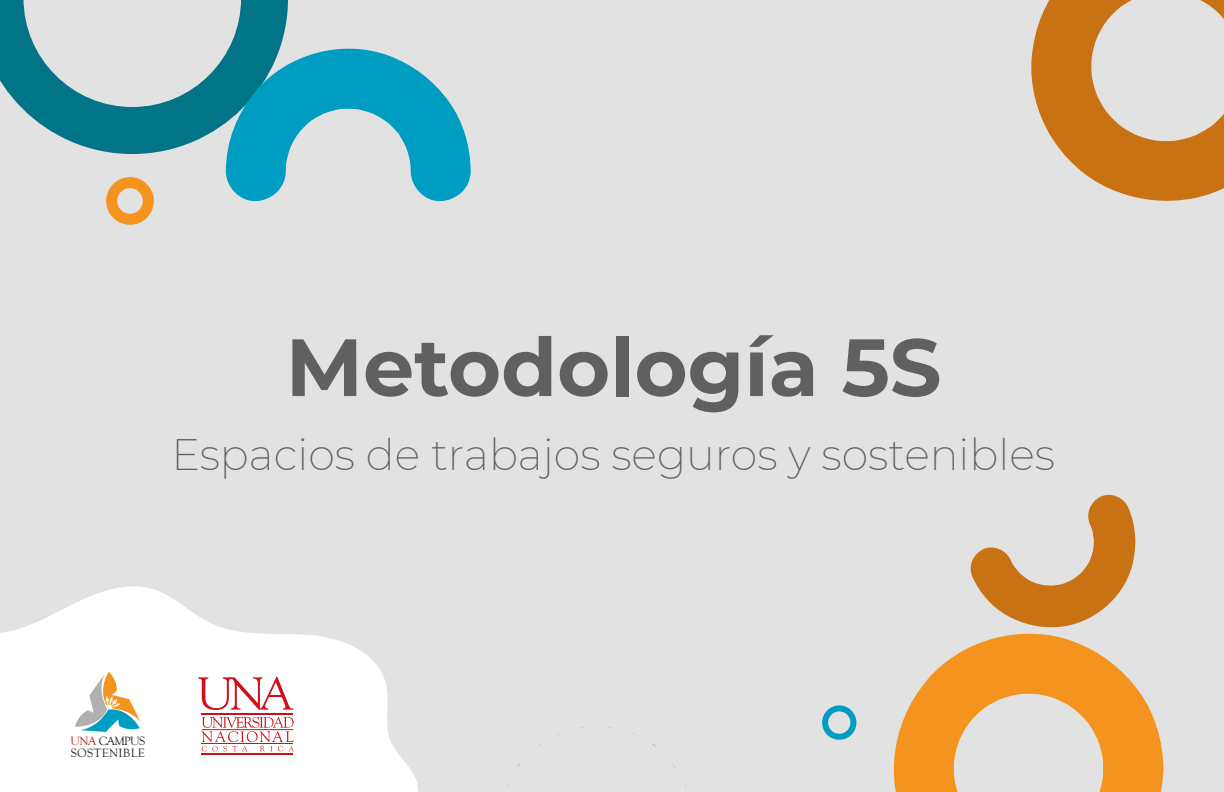
<style>
.page{position:relative;width:1224px;height:792px;background:#e2e2e2}
.page>*{position:absolute;margin:0;border:0;box-sizing:border-box;transform-origin:0 0}
.t1{font:700 81px "Montserrat";color:#606060}
.t2{font:200 43px "Montserrat";color:#606060}
.t3{font:12.4px/12.5px "Goudy Old Style T";letter-spacing:.025em;color:#231f20}
.s1{color:#bb2026}
</style>
<div class="page">
<svg style="left:0;top:586px;width:418px;height:206px;fill:#fff"></svg>
<svg style="left:0;top:0;width:288px;height:154px"></svg>
<svg style="left:893px;top:633px;width:270px;height:159px;fill:#f4941e"></svg>
<svg style="left:1031px;top:0;width:193px;height:201px"></svg>
<svg style="left:226px;top:39px;width:245px;height:163px;fill:#029dc3"></svg>
<svg style="left:970px;top:494px;width:166px;height:134px"></svg>
<div style="left:822px;top:705px;width:34px;height:35px;border:6px solid #009dc3;border-radius:50%"></div>
<div style="left:106px;top:177px;width:48px;height:48px;border:11px solid #f4941e;border-radius:50%"></div>
<div style="left:195px;top:662px;width:105px;height:107px;background:#fff;border-radius:12px"></div>
<svg style="left:201px;top:717px;width:93px;height:34px"></svg>
<hr style="left:202px;top:714px;width:91px;height:1px;background:#d10d19">
<hr style="left:202px;top:753px;width:91px;height:2px;background:#d10d19">
<hr style="left:202px;top:744px;width:91px;height:1px;background:#d10d19">
<svg style="left:198px;top:677px;width:96px;height:33px"></svg>
<div style="left:63px;top:672px;width:90px;height:92px;background:#fff;border-radius:12px"></div>
<svg style="left:75px;top:672px;width:66px;height:60px"></svg>
<h1 class="t1" style="left:286px;top:309px;width:657px">Metodología 5S</h1>
<p class="t2" style="left:171px;top:426px;width:885px">Espacios de trabajos seguros y sostenibles</p>
<p class="t3" style="left:70px;top:734px;width:76px"><span class="s1">UNA</span> CAMPUS<br>SOSTENIBLE</p>
</div>
